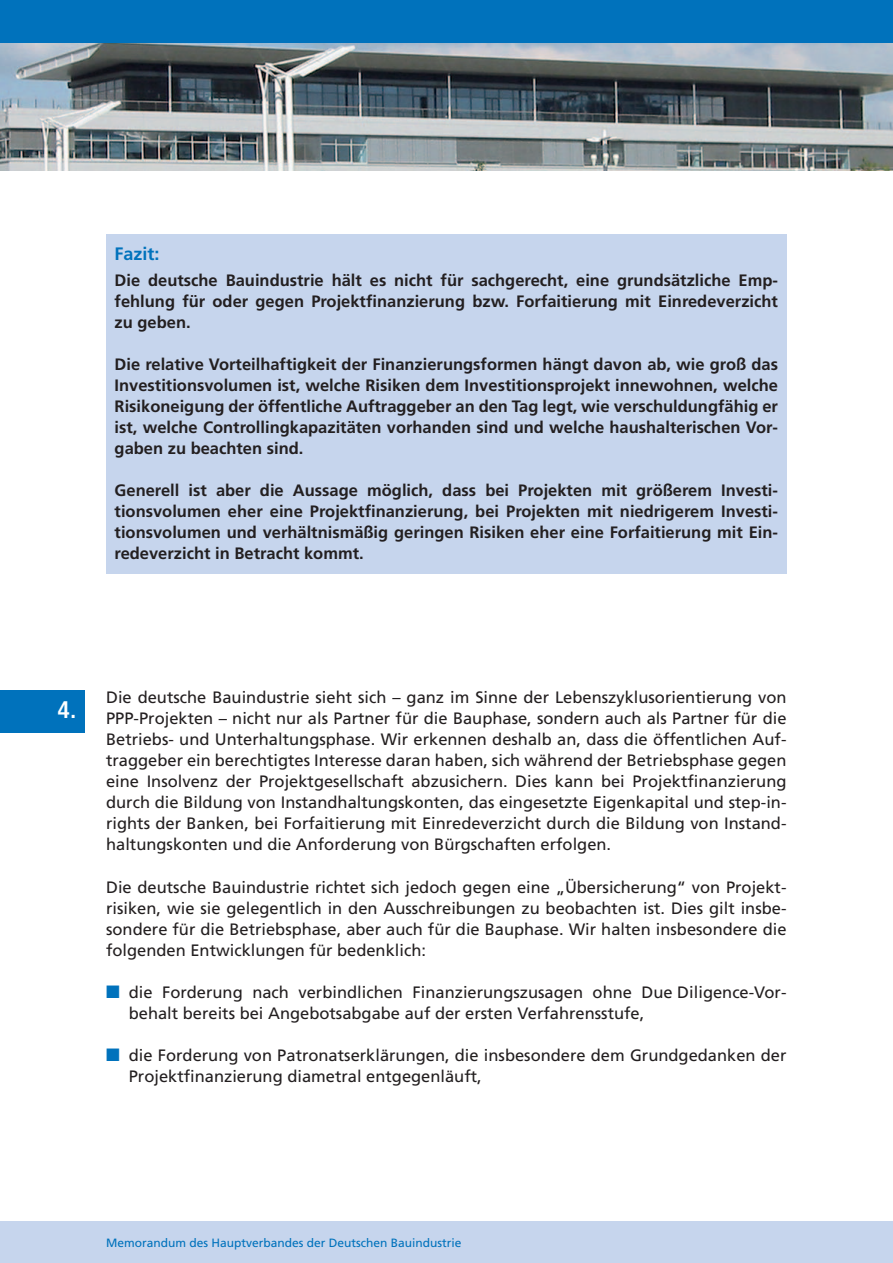
<style>
.page{position:relative;width:893px;height:1263px;background:#fff}
.page>*{position:absolute;margin:0;border:0;box-sizing:border-box;transform-origin:0 0}
.t1{font:700 condensed 24px "Frutiger";color:#fff}
.t2{font:700 18px "Frutiger";color:#0072bc}
.t3{font:16.5px/21px "Frutiger";color:#231f20;text-align:justify}
.t4{font:700 16.5px/21px "Frutiger";color:#231f20;text-align:justify}
.t5{font:12px "Frutiger";color:#0072bc}
.s1{color:#0072bc}
</style>
<div class="page">
<div style="left:0;top:1px;width:893px;height:42px;background:#0072bc"></div>
<div style="left:0;top:1221px;width:893px;height:42px;background:#c6d5ed"></div>
<div style="left:106px;top:235px;width:680px;height:339px;background:#c6d5ed"></div>
<div style="left:0;top:691px;width:85px;height:42px;background:#0072bc"></div>
<img style="left:0;top:43px;width:893px;height:128px">
<p class="t2" style="left:115px;top:247px;width:47px">Fazit:</p>
<p class="t4" style="left:115px;top:271px;width:665px">Die deutsche Bauindustrie hält es nicht für sachgerecht, eine grundsätzliche Emp&shy;fehlung für oder gegen Projektfinanzierung bzw. Forfaitierung mit Einredeverzicht zu geben.</p>
<p class="t4" style="left:115px;top:355px;width:665px">Die relative Vorteilhaftigkeit der Finanzierungsformen hängt davon ab, wie groß das Investitionsvolumen ist, welche Risiken dem Investitionsprojekt innewohnen, welche Risikoneigung der öffentliche Auftraggeber an den Tag legt, wie verschuldungfähig er ist, welche Controllingkapazitäten vorhanden sind und welche haushalterischen Vor&shy;gaben zu beachten sind.</p>
<p class="t4" style="left:115px;top:481px;width:665px">Generell ist aber die Aussage möglich, dass bei Projekten mit größerem Investi&shy;tionsvolumen eher eine Projektfinanzierung, bei Projekten mit niedrigerem Investi&shy;tionsvolumen und verhältnismäßig geringen Risiken eher eine Forfaitierung mit Ein&shy;redeverzicht in Betracht kommt.</p>
<h1 class="t1" style="left:58px;top:700px;width:20px">4.</h1>
<p class="t3" style="left:106px;top:688px;width:682px">Die deutsche Bauindustrie sieht sich – ganz im Sinne der Lebenszyklusorientierung von PPP-Projekten – nicht nur als Partner für die Bauphase, sondern auch als Partner für die Betriebs- und Unterhaltungsphase. Wir erkennen deshalb an, dass die öffentlichen Auf&shy;traggeber ein berechtigtes Interesse daran haben, sich während der Betriebsphase gegen eine Insolvenz der Projektgesellschaft abzusichern. Dies kann bei Projektfinanzierung durch die Bildung von Instandhaltungskonten, das eingesetzte Eigenkapital und step-in&shy;rights der Banken, bei Forfaitierung mit Einredeverzicht durch die Bildung von Instand&shy;haltungskonten und die Anforderung von Bürgschaften erfolgen.</p>
<p class="t3" style="left:106px;top:878px;width:682px">Die deutsche Bauindustrie richtet sich jedoch gegen eine „Übersicherung“ von Projekt&shy;risiken, wie sie gelegentlich in den Ausschreibungen zu beobachten ist. Dies gilt insbe&shy;sondere für die Betriebsphase, aber auch für die Bauphase. Wir halten insbesondere die folgenden Entwicklungen für bedenklich:</p>
<p class="t3" style="left:129px;top:983px;width:659px;text-indent:-23px"><span class="s1">■</span> die Forderung nach verbindlichen Finanzierungszusagen ohne Due Diligence-Vor&shy;behalt bereits bei Angebotsabgabe auf der ersten Verfahrensstufe,</p>
<p class="t3" style="left:129px;top:1046px;width:659px;text-indent:-23px"><span class="s1">■</span> die Forderung von Patronatserklärungen, die insbesondere dem Grundgedanken der<br>Projektfinanzierung diametral entgegenläuft,</p>
<p class="t5" style="left:106px;top:1238px;width:357px">Memorandum des Hauptverbandes der Deutschen Bauindustrie</p>
</div>
